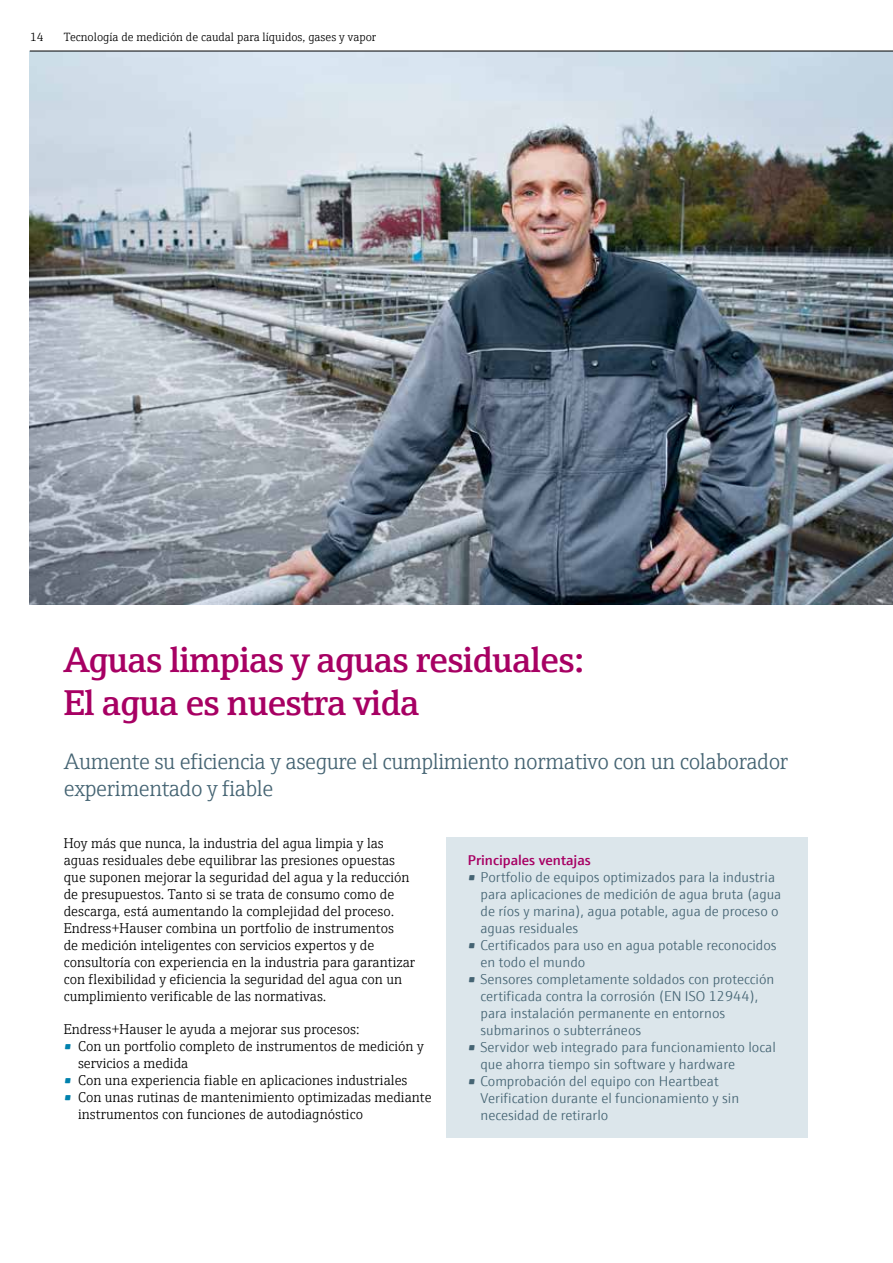
<style>
.page{position:relative;width:893px;height:1263px;background:#fff}
.page>*{position:absolute;margin:0;border:0;box-sizing:border-box;transform-origin:0 0}
.t1{font:600 36px/43.2px "E+H Serif";letter-spacing:-.02em;color:#a70063}
.t2{font:300 22.5px/27px "E+H Serif";letter-spacing:-.02em;color:#456473}
.t3{font:300 14.25px/17px "E+H Serif";color:#000}
.t4{font:300 14.25px/17px "E+H Sans";color:#456473}
.t5{font:600 14.25px "E+H Sans";color:#a70063}
.t6{font:300 12px "E+H Serif";color:#000}
.s1{font-weight:600;color:#0081ad}
</style>
<div class="page">
<img style="left:30px;top:52px;width:863px;height:552px">
<div style="left:446px;top:837px;width:362px;height:300px;background:#dce6eb"></div>
<hr style="left:30px;top:51px;width:863px;height:1px;background:#000">
<p class="t6" style="left:30px;top:29px;width:15px">14</p>
<p class="t6" style="left:64px;top:29px;width:314px">Tecnología de medición de caudal para líquidos, gases y vapor</p>
<h1 class="t1" style="left:64px;top:635px;width:521px">Aguas limpias y aguas residuales:<br>El agua es nuestra vida</h1>
<h2 class="t2" style="left:64px;top:746px;width:726px">Aumente su eficiencia y asegure el cumplimiento normativo con un colaborador experimentado y fiable</h2>
<p class="t3" style="left:64px;top:834px;width:353px">Hoy más que nunca, la industria del agua limpia y las aguas residuales debe equilibrar las presiones opuestas que suponen mejorar la seguridad del agua y la reducción de presupuestos. Tanto si se trata de consumo como de descarga, está aumentando la complejidad del proceso.<br>Endress+Hauser combina un portfolio de instrumentos<br>de medición inteligentes con servicios expertos y de consultoría con experiencia en la industria para garantizar con flexibilidad y eficiencia la seguridad del agua con un cumplimiento verificable de las normativas.</p>
<p class="t3" style="left:64px;top:1020px;width:297px">Endress+Hauser le ayuda a mejorar sus procesos:</p>
<p class="t3" style="left:78px;top:1037px;width:347px;text-indent:-14px"><span class="s1">•</span> Con un portfolio completo de instrumentos de medición y servicios a medida</p>
<p class="t3" style="left:64px;top:1071px;width:345px"><span class="s1">•</span> Con una experiencia fiable en aplicaciones industriales</p>
<p class="t3" style="left:78px;top:1088px;width:355px;text-indent:-14px"><span class="s1">•</span> Con unas rutinas de mantenimiento optimizadas mediante instrumentos con funciones de autodiagnóstico</p>
<p class="t5" style="left:468px;top:849px;width:125px">Principales ventajas</p>
<p class="t4" style="left:480px;top:868px;width:302px;text-indent:-13px">• Portfolio de equipos optimizados para la industria para aplicaciones de medición de agua bruta (agua de ríos y marina), agua potable, agua de proceso o aguas residuales</p>
<p class="t4" style="left:480px;top:936px;width:298px;text-indent:-13px">• Certificados para uso en agua potable reconocidos en todo el mundo</p>
<p class="t4" style="left:480px;top:970px;width:295px;text-indent:-13px">• Sensores completamente soldados con protección certificada contra la corrosión (EN ISO 12944), para instalación permanente en entornos submarinos o subterráneos</p>
<p class="t4" style="left:480px;top:1038px;width:297px;text-indent:-13px">• Servidor web integrado para funcionamiento local que ahorra tiempo sin software y hardware</p>
<p class="t4" style="left:480px;top:1072px;width:260px;text-indent:-13px">• Comprobación del equipo con Heartbeat<br>Verification durante el funcionamiento y sin necesidad de retirarlo</p>
</div>
